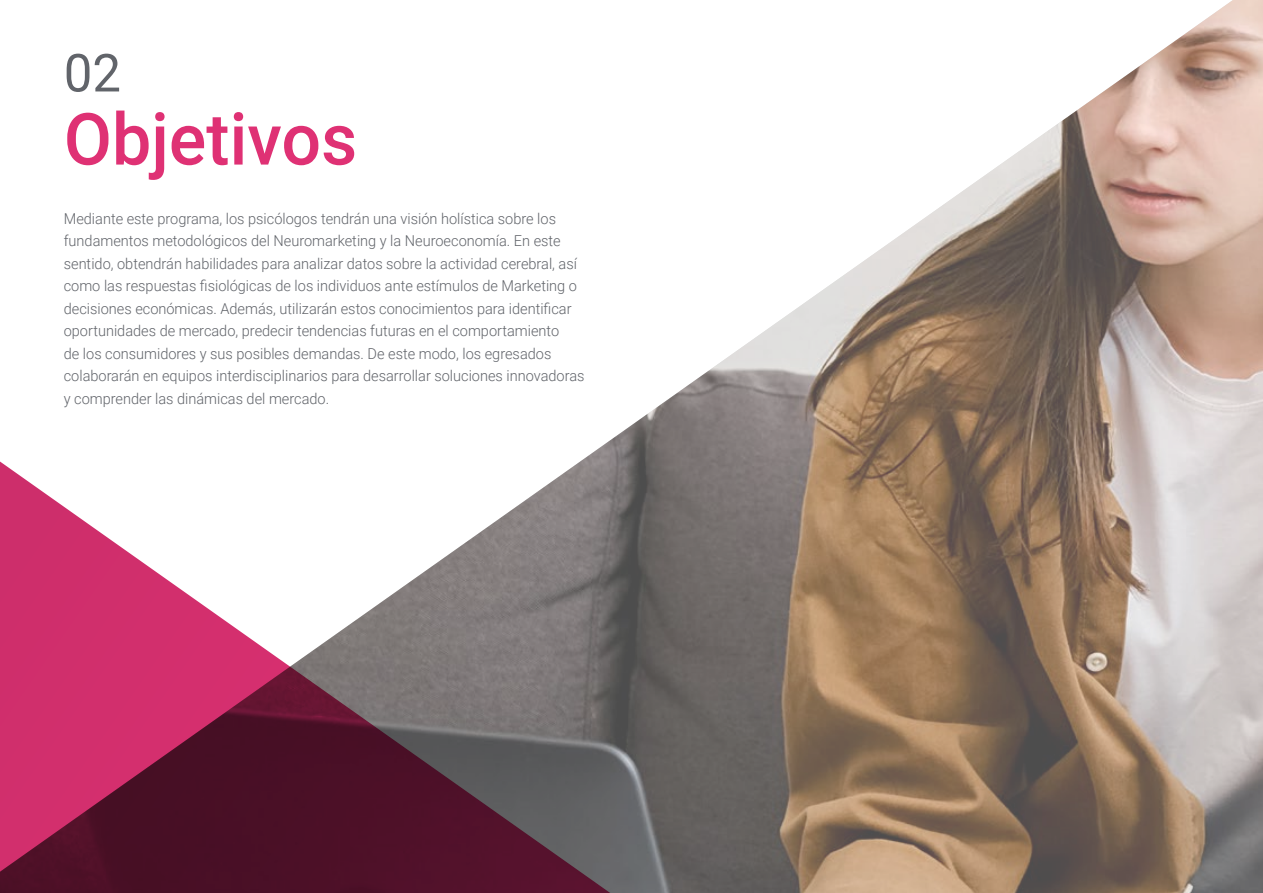
<style>
.page{position:relative;width:1263px;height:893px;background:#fff}
.page>*{position:absolute;margin:0;border:0;box-sizing:border-box;transform-origin:0 0}
.t1{font:500 72px "Roboto";color:#df3174}
.t2{font:52.5px "Roboto";color:#61646a}
.t3{font:300 15px/22.5px "Roboto";color:#61646a}
</style>
<div class="page">
<img style="left:602px;top:0;width:661px;height:893px">
<svg style="left:0;top:446px;width:640px;height:447px"></svg>
<h2 class="t2" style="left:64px;top:36px;width:59px">02</h2>
<h1 class="t1" style="left:64px;top:89px;width:295px">Objetivos</h1>
<p class="t3" style="left:64px;top:207px;width:522px">Mediante este programa, los psicólogos tendrán una visión holística sobre los fundamentos metodológicos del Neuromarketing y la Neuroeconomía. En este sentido, obtendrán habilidades para analizar datos sobre la actividad cerebral, así como las respuestas fisiológicas de los individuos ante estímulos de Marketing o decisiones económicas. Además, utilizarán estos conocimientos para identificar oportunidades de mercado, predecir tendencias futuras en el comportamiento<br>de los consumidores y sus posibles demandas. De este modo, los egresados colaborarán en equipos interdisciplinarios para desarrollar soluciones innovadoras y comprender las dinámicas del mercado.</p>
</div>
